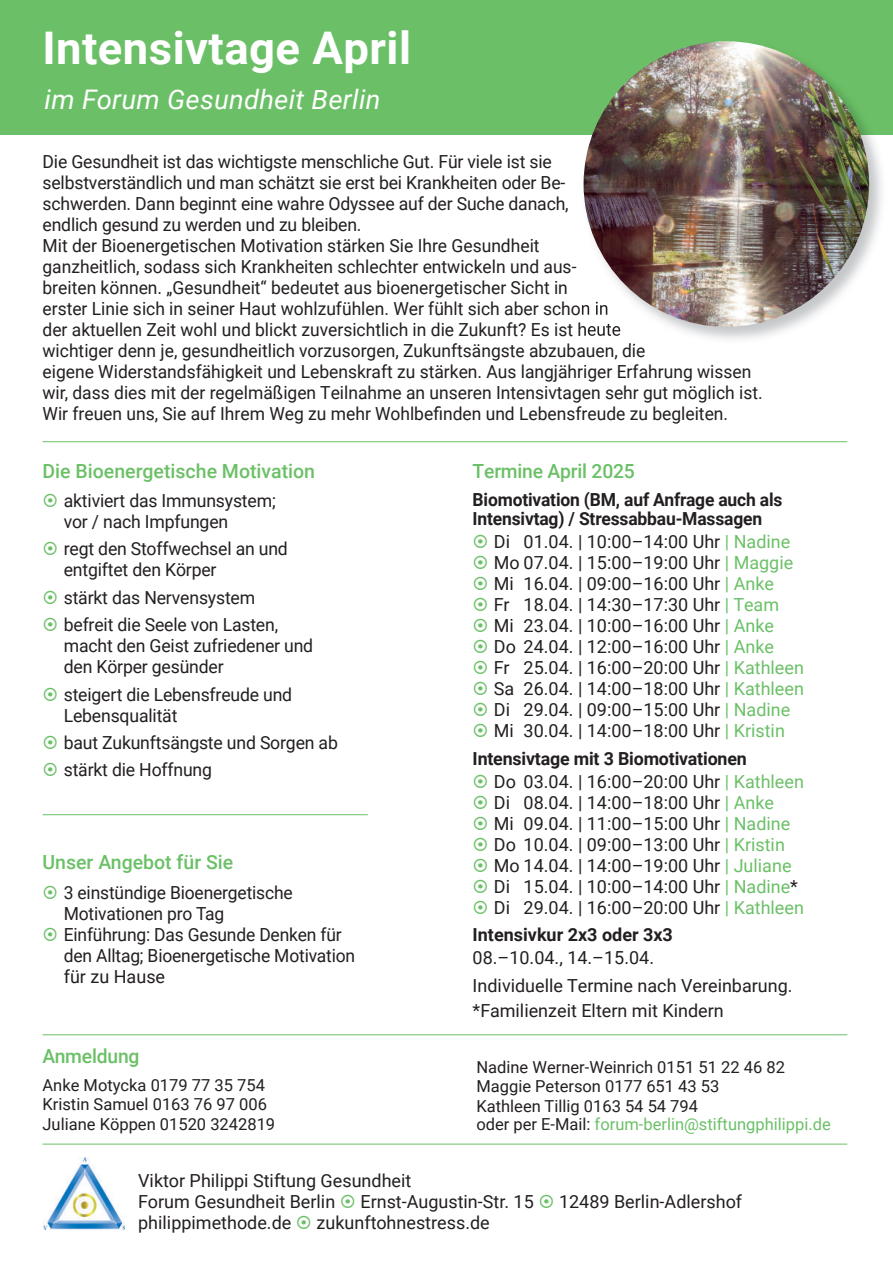
<style>
.page{position:relative;width:893px;height:1263px;background:#fff}
.page>*{position:absolute;margin:0;border:0;box-sizing:border-box;transform-origin:0 0}
.t1{font:700 45px "Roboto";letter-spacing:.01em;color:#fff}
.t2{font:italic 27px "Roboto";letter-spacing:.01em;color:#fff}
.t3{font:500 19.5px "Roboto";color:#6bc067}
.t4{font:18px/21px "Roboto";color:#231f20}
.t5{font:700 18px/19.5px "Roboto";letter-spacing:-.01em;color:#231f20}
.t6{font:16.5px/18.9px "Roboto";color:#231f20}
.s1{color:#6bc067}
.s2{font-weight:400}
.s3{font-weight:400;color:#6bc067}
</style>
<div class="page">
<hr style="left:43px;top:1144px;width:804px;height:1px;background:#6bc067">
<div style="left:0;top:0;width:893px;height:135px;background:#6bc067"></div>
<img style="left:44px;top:1157px;width:80px;height:72px">
<hr style="left:43px;top:814px;width:325px;height:1px;background:#6bc067">
<hr style="left:43px;top:1034px;width:804px;height:1px;background:#6bc067">
<img style="left:583px;top:41px;width:299px;height:298px">
<img style="left:581px;top:301px;width:27px;height:14px">
<img style="left:581px;top:322px;width:40px;height:14px">
<img style="left:584px;top:41px;width:285px;height:286px;border-radius:143px">
<hr style="left:43px;top:441px;width:804px;height:1px;background:#6bc067">
<h1 class="t1" style="left:43px;top:17px;width:370px">Intensivtage April</h1>
<h2 class="t2" style="left:45px;top:81px;width:337px">im Forum Gesundheit Berlin</h2>
<p class="t4" style="left:43px;top:150px;width:722px">Die Gesundheit ist das wichtigste menschliche Gut. Für viele ist sie<br>selbstverständlich und man schätzt sie erst bei Krankheiten oder Be-<br>schwerden. Dann beginnt eine wahre Odyssee auf der Suche danach,<br>endlich gesund zu werden und zu bleiben.<br>Mit der Bioenergetischen Motivation stärken Sie Ihre Gesundheit<br>ganzheitlich, sodass sich Krankheiten schlechter entwickeln und aus-<br>breiten können. „Gesundheit“ bedeutet aus bioenergetischer Sicht in<br>erster Linie sich in seiner Haut wohlzufühlen. Wer fühlt sich aber schon in<br>der aktuellen Zeit wohl und blickt zuversichtlich in die Zukunft? Es ist heute<br>wichtiger denn je, gesundheitlich vorzusorgen, Zukunftsängste abzubauen, die<br>eigene Widerstandsfähigkeit und Lebenskraft zu stärken. Aus langjähriger Erfahrung wissen wir, dass dies mit der regelmäßigen Teilnahme an unseren Intensivtagen sehr gut möglich ist.<br>Wir freuen uns, Sie auf Ihrem Weg zu mehr Wohlbefinden und Lebensfreude zu begleiten.</p>
<p class="t3" style="left:473px;top:457px;width:164px">Termine April 2025</p>
<p class="t5" style="left:473px;top:489px;width:311px">Biomotivation (BM, auf Anfrage auch als<br>Intensivtag) / Stressabbau-Massagen</p>
<p class="t4" style="left:494px;top:531px;width:312px">Di 01.04. | 10:00–14:00 Uhr <span class="s1">| Nadine </span>Mo 07.04. | 15:00–19:00 Uhr <span class="s1">| Maggie </span>Mi 16.04. | 09:00–16:00 Uhr <span class="s1">| Anke<br></span>Fr 18.04. | 14:30–17:30 Uhr <span class="s1">| Team<br></span>Mi 23.04. | 10:00–16:00 Uhr <span class="s1">| Anke<br></span>Do 24.04. | 12:00–16:00 Uhr <span class="s1">| Anke<br></span>Fr 25.04. | 16:00–20:00 Uhr <span class="s1">| Kathleen </span>Sa 26.04. | 14:00–18:00 Uhr <span class="s1">| Kathleen </span>Di 29.04. | 09:00–15:00 Uhr <span class="s1">| Nadine </span>Mi 30.04. | 14:00–18:00 Uhr <span class="s1">| Kristin</span></p>
<p class="t5" style="left:494px;top:746px;width:312px;line-height:23.1px;text-indent:-21px">Intensivtage mit 3 Biomotivationen<br><span class="s2">Do 03.04. | 16:00–20:00 Uhr</span> <span class="s3">| Kathleen</span></p>
<p class="t4" style="left:494px;top:791px;width:312px">Di 08.04. | 14:00–18:00 Uhr <span class="s1">| Anke<br></span>Mi 09.04. | 11:00–15:00 Uhr <span class="s1">| Nadine </span>Do 10.04. | 09:00–13:00 Uhr <span class="s1">| Kristin </span>Mo 14.04. | 14:00–19:00 Uhr <span class="s1">| Juliane </span>Di 15.04. | 10:00–14:00 Uhr <span class="s1">| Nadine</span>* Di 29.04. | 16:00–20:00 Uhr <span class="s1">| Kathleen</span></p>
<p class="t5" style="left:473px;top:924px;width:202px">Intensivkur 2x3 oder 3x3</p>
<p class="t4" style="left:473px;top:943px;width:321px;line-height:27.5px">08.–10.04., 14.–15.04.<br>Individuelle Termine nach Vereinbarung.</p>
<p class="t4" style="left:473px;top:999px;width:253px">*Familienzeit Eltern mit Kindern</p>
<p class="t3" style="left:43px;top:457px;width:274px">Die Bioenergetische Motivation</p>
<p class="t4" style="left:64px;top:489px;width:213px">aktiviert das Immunsystem; vor / nach Impfungen</p>
<p class="t4" style="left:64px;top:538px;width:226px">regt den Stoffwechsel an und entgiftet den Körper</p>
<p class="t4" style="left:64px;top:583px;width:216px;line-height:27.5px">stärkt das Nervensystem befreit die Seele von Lasten,</p>
<p class="t4" style="left:64px;top:635px;width:251px">macht den Geist zufriedener und den Körper gesünder</p>
<p class="t4" style="left:64px;top:683px;width:230px">steigert die Lebensfreude und<br>Lebensqualität</p>
<p class="t4" style="left:64px;top:728px;width:276px;line-height:27.5px">baut Zukunftsängste und Sorgen ab stärkt die Hoffnung</p>
<p class="t3" style="left:43px;top:848px;width:192px">Unser Angebot für Sie</p>
<p class="t4" style="left:64px;top:881px;width:293px">3 einstündige Bioenergetische<br>Motivationen pro Tag<br>Einführung: Das Gesunde Denken für den Alltag; Bioenergetische Motivation für zu Hause</p>
<p class="t3" style="left:43px;top:1042px;width:98px">Anmeldung</p>
<p class="t6" style="left:43px;top:1074px;width:234px;line-height:19.5px">Anke Motycka 0179 77 35 754<br>Kristin Samuel 0163 76 97 006<br>Juliane Köppen 01520 3242819</p>
<p class="t6" style="left:476px;top:1057px;width:356px">Nadine Werner-Weinrich 0151 51 22 46 82<br>Maggie Peterson 0177 651 43 53<br>Kathleen Tillig 0163 54 54 794<br>oder per E-Mail: <span class="s1">forum-berlin@stiftungphilippi.de</span></p>
<p class="t4" style="left:138px;top:1170px;width:275px">Viktor Philippi Stiftung Gesundheit<br>Forum Gesundheit Berlin</p>
<p class="t4" style="left:360px;top:1191px;width:175px">Ernst-Augustin-Str. 15</p>
<p class="t4" style="left:559px;top:1191px;width:185px">12489 Berlin-Adlershof</p>
<p class="t4" style="left:138px;top:1212px;width:155px">philippimethode.de</p>
<p class="t4" style="left:317px;top:1212px;width:175px">zukunftohnestress.de</p>
</div>
